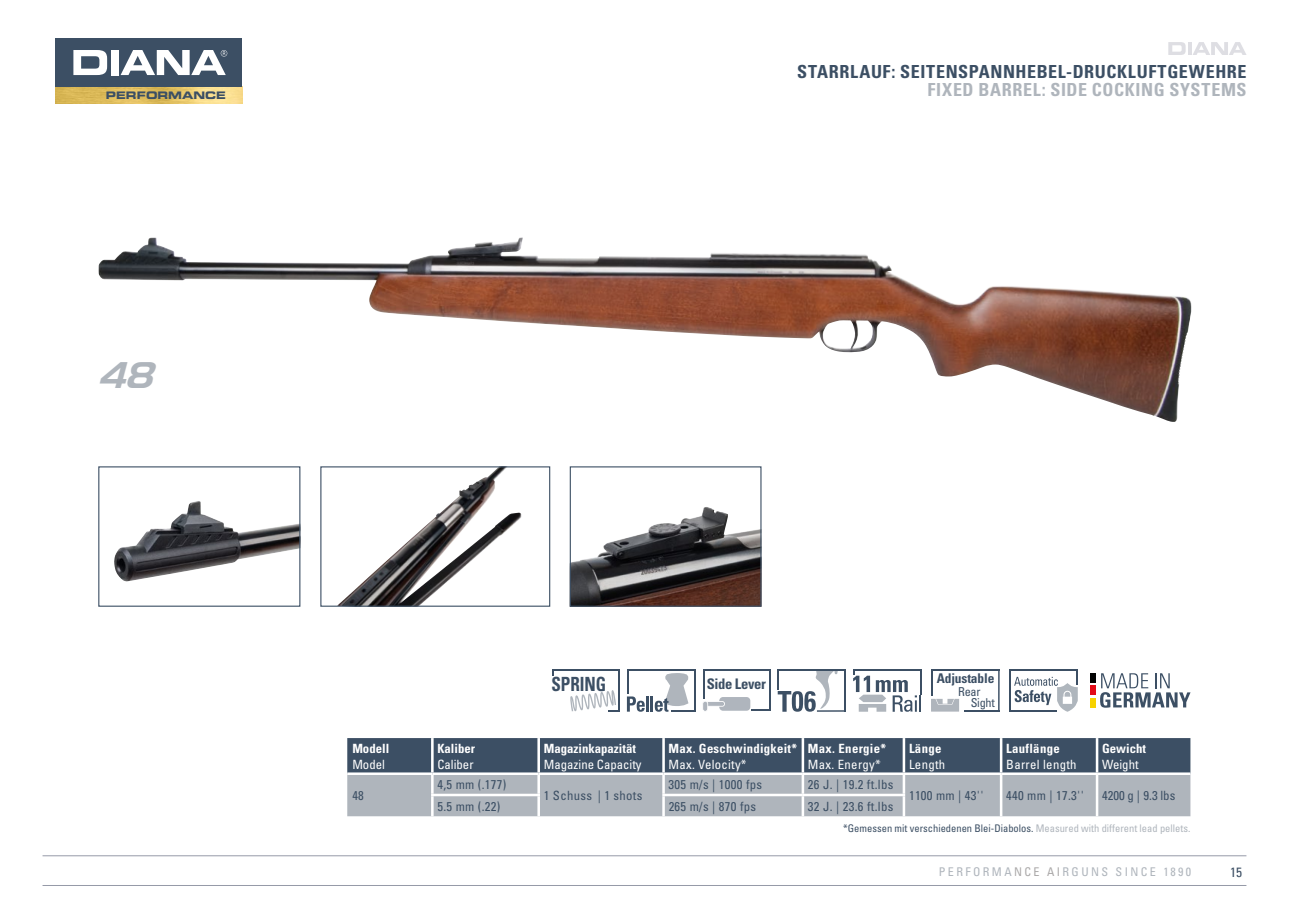
<style>
.page{position:relative;width:1289px;height:919px;background:#fff}
.page>*{position:absolute;margin:0;border:0;box-sizing:border-box;transform-origin:0 0}
.t1{font:36px "Tamworth Gothic";color:#afb5bc}
.t2{font:700 condensed 19.5px "Univers LT";color:#3c4f64;scale:.87 1}
.t3{font:700 condensed 18px "Univers";letter-spacing:.03em;color:#3c4f64}
.t4{font:700 condensed 18px "Univers";letter-spacing:.035em;color:#afb5bc}
.t5{font:700 condensed 14.55px "Univers";letter-spacing:-.025em;color:#3c4f64}
.t6{font:condensed 13.5px "Univers";color:#3c4f64}
.t7{font:700 condensed 13.35px "Univers";letter-spacing:-.01em;color:#3c4f64}
.t8{font:condensed 12.75px "Univers";letter-spacing:.025em;color:#3c4f64}
.t9{font:condensed 12.75px "Univers";letter-spacing:.01em;color:#fff}
.t10{font:700 condensed 12.75px "Univers";letter-spacing:.02em;color:#fff}
.t11{font:700 condensed 12.75px "Univers";color:#fff}
.t12{font:condensed 12.3px/11.1px "Univers";letter-spacing:-.025em;color:#3c4f64}
.t13{font:condensed 12px "Univers";letter-spacing:.2em;color:#afb5bc}
.t14{font:condensed 10.5px "Univers";color:#3c4f64}
.t15{font:10.35px "Eurostile Bold Extended Two";color:#3c4f64}
.s1{color:#afb5bc}
.s2{color:#aba9a9}
</style>
<div class="page">
<img style="left:55px;top:87px;width:187px;height:16px">
<div style="left:55px;top:38px;width:187px;height:49px;background:#3c4f64"></div>
<div style="left:111px;top:50px;width:8px;height:25px;background:#fff"></div>
<svg style="left:73px;top:50px;width:34px;height:25px"></svg>
<svg style="left:121px;top:50px;width:106px;height:25px"></svg>
<svg style="left:1168px;top:42px;width:17px;height:13px"></svg>
<svg style="left:1188px;top:42px;width:3px;height:13px"></svg>
<svg style="left:1193px;top:42px;width:53px;height:13px"></svg>
<hr style="left:43px;top:855px;width:1203px;height:1px;background:#969aa8">
<hr style="left:43px;top:885px;width:1203px;height:1px;background:#969aa8">
<img style="left:114px;top:501px;width:184px;height:80px">
<div style="left:98px;top:466px;width:202px;height:140px;border:1px solid #3c4f64"></div>
<img style="left:571px;top:507px;width:188px;height:97px">
<div style="left:569px;top:466px;width:192px;height:140px;border:1px solid #3c4f64"></div>
<img style="left:339px;top:468px;width:182px;height:136px">
<div style="left:320px;top:466px;width:230px;height:140px;border:1px solid #3c4f64"></div>
<svg style="left:347px;top:738px;width:843px;height:78px;background:#7c8895"></svg>
<hr style="left:538px;top:772px;width:125px;height:3px;background:#fff">
<hr style="left:537px;top:775px;width:3px;height:18px;background:#fff">
<hr style="left:663px;top:772px;width:139px;height:3px;background:#fff">
<hr style="left:662px;top:775px;width:3px;height:18px;background:#fff">
<hr style="left:802px;top:772px;width:101px;height:3px;background:#fff">
<hr style="left:801px;top:775px;width:3px;height:18px;background:#fff">
<hr style="left:903px;top:772px;width:98px;height:3px;background:#fff">
<hr style="left:902px;top:775px;width:3px;height:18px;background:#fff">
<hr style="left:1001px;top:772px;width:96px;height:3px;background:#fff">
<hr style="left:999px;top:775px;width:3px;height:20px;background:#fff">
<hr style="left:1097px;top:772px;width:93px;height:3px;background:#fff">
<hr style="left:1095px;top:775px;width:3px;height:20px;background:#fff">
<hr style="left:431px;top:793px;width:109px;height:3px;background:#fff">
<hr style="left:431px;top:796px;width:2px;height:20px;background:#fff">
<hr style="left:537px;top:796px;width:3px;height:20px;background:#fff">
<hr style="left:662px;top:793px;width:140px;height:3px;background:#fff">
<hr style="left:662px;top:796px;width:3px;height:20px;background:#fff">
<hr style="left:802px;top:793px;width:103px;height:3px;background:#fff">
<hr style="left:801px;top:796px;width:3px;height:20px;background:#fff">
<hr style="left:902px;top:796px;width:3px;height:20px;background:#fff">
<hr style="left:999px;top:795px;width:3px;height:21px;background:#fff">
<hr style="left:1095px;top:795px;width:3px;height:21px;background:#fff">
<img style="left:99px;top:238px;width:1083px;height:184px">
<hr style="left:693px;top:669px;width:2px;height:42px;background:#3c4f64">
<hr style="left:627px;top:669px;width:68px;height:1px;background:#3c4f64">
<svg style="left:627px;top:670px;width:17px;height:41px"></svg>
<hr style="left:646px;top:696px;width:3px;height:15px;background:#3c4f64">
<hr style="left:650px;top:696px;width:3px;height:15px;background:#3c4f64">
<svg style="left:654px;top:673px;width:40px;height:38px"></svg>
<svg style="left:853px;top:669px;width:68px;height:42px"></svg>
<hr style="left:618px;top:670px;width:1px;height:40px;background:#3c4f64">
<hr style="left:552px;top:669px;width:67px;height:2px;background:#3c4f64">
<svg style="left:570px;top:690px;width:49px;height:21px"></svg>
<hr style="left:844px;top:669px;width:2px;height:42px;background:#3c4f64">
<svg style="left:777px;top:669px;width:67px;height:42px"></svg>
<hr style="left:768px;top:669px;width:2px;height:41px;background:#3d5065">
<hr style="left:703px;top:669px;width:67px;height:1px;background:#3d5065">
<svg style="left:751px;top:709px;width:17px;height:1px"></svg>
<div style="left:719px;top:697px;width:31px;height:13px;background:#afb5bd;border-radius:4px"></div>
<svg style="left:703px;top:670px;width:22px;height:41px"></svg>
<div style="left:1090px;top:685px;width:5px;height:10px;background:#e30b17"></div>
<div style="left:1090px;top:673px;width:5px;height:10px;background:#010202"></div>
<div style="left:1090px;top:697px;width:5px;height:10px;background:#f7d200"></div>
<svg style="left:1100px;top:673px;width:90px;height:34px"></svg>
<hr style="left:1009px;top:669px;width:2px;height:42px;background:#3c4f64">
<hr style="left:1009px;top:669px;width:68px;height:1px;background:#3c4f64">
<hr style="left:1009px;top:710px;width:47px;height:1px;background:#3c4f64">
<svg style="left:1014px;top:670px;width:63px;height:41px"></svg>
<hr style="left:998px;top:669px;width:1px;height:42px;background:#3c4f64">
<hr style="left:931px;top:669px;width:68px;height:1px;background:#3c4f64">
<hr style="left:963px;top:710px;width:36px;height:1px;background:#3c4f64">
<svg style="left:931px;top:670px;width:28px;height:41px"></svg>
<h3 class="t3" style="left:797px;top:61px;width:451px">STARRLAUF: SEITENSPANNHEBEL-DRUCKLUFTGEWEHRE</h3>
<p class="t15" style="left:106px;top:87px;width:122px">PERFORMANCE</p>
<h3 class="t4" style="left:927px;top:79px;width:320px">FIXED BARREL: SIDE COCKING SYSTEMS</h3>
<h1 class="t1" style="left:97px;top:353px;width:56px">48</h1>
<p class="t10" style="left:352px;top:740px;width:38px">Modell</p>
<p class="t9" style="left:352px;top:756px;width:34px">Model</p>
<p class="t8" style="left:352px;top:787px;width:13px">48</p>
<p class="t11" style="left:437px;top:740px;width:39px">Kaliber</p>
<p class="t9" style="left:437px;top:756px;width:38px">Caliber</p>
<h2 class="t2" style="left:551px;top:672px;width:64px">SPRING</h2>
<p class="t5" style="left:706px;top:675px;width:61px">Side Lever</p>
<p class="t7" style="left:936px;top:670px;width:59px">Adjustable</p>
<p class="t12" style="left:970px;top:685px;width:25px;text-indent:-13px">Rear<br>Sight</p>
<p class="t11" style="left:544px;top:740px;width:94px">Magazinkapazität</p>
<p class="t9" style="left:544px;top:756px;width:99px">Magazine Capacity</p>
<p class="t10" style="left:668px;top:740px;width:130px">Max. Geschwindigkeit*</p>
<p class="t9" style="left:668px;top:756px;width:79px">Max. Velocity*</p>
<p class="t10" style="left:808px;top:740px;width:80px">Max. Energie*</p>
<p class="t9" style="left:808px;top:756px;width:74px">Max. Energy*</p>
<p class="t10" style="left:909px;top:741px;width:34px">Länge</p>
<p class="t9" style="left:909px;top:756px;width:38px">Length</p>
<p class="t10" style="left:1006px;top:740px;width:55px">Lauflänge</p>
<p class="t9" style="left:1006px;top:756px;width:72px">Barrel length</p>
<p class="t11" style="left:1102px;top:740px;width:45px">Gewicht</p>
<p class="t9" style="left:1102px;top:756px;width:38px">Weight</p>
<p class="t8" style="left:437px;top:776px;width:70px">4,5 mm (.177)</p>
<p class="t8" style="left:668px;top:776px;width:95px">305 m/s | 1000 fps</p>
<p class="t8" style="left:808px;top:776px;width:87px">26 J. | 19.2 ft.lbs</p>
<p class="t8" style="left:544px;top:787px;width:100px">1 Schuss | 1 shots</p>
<p class="t8" style="left:909px;top:787px;width:76px">1100 mm | 43''</p>
<p class="t8" style="left:1006px;top:787px;width:79px">440 mm | 17.3''</p>
<p class="t8" style="left:1102px;top:787px;width:75px">4200 g | 9.3 lbs</p>
<p class="t8" style="left:437px;top:798px;width:64px">5.5 mm (.22)</p>
<p class="t8" style="left:668px;top:798px;width:89px">265 m/s | 870 fps</p>
<p class="t8" style="left:808px;top:798px;width:87px">32 J. | 23.6 ft.lbs</p>
<p class="t14" style="left:843px;top:821px;width:348px">*Gemessen mit verschiedenen Blei-Diabolos. <span class="s1">Measured with different lead pellets.</span></p>
<p class="t13" style="left:938px;top:864px;width:254px">PERFORMA<span class="s2">NCE AI</span>RGUNS SINCE 1890</p>
<p class="t6" style="left:1230px;top:863px;width:13px">15</p>
</div>
